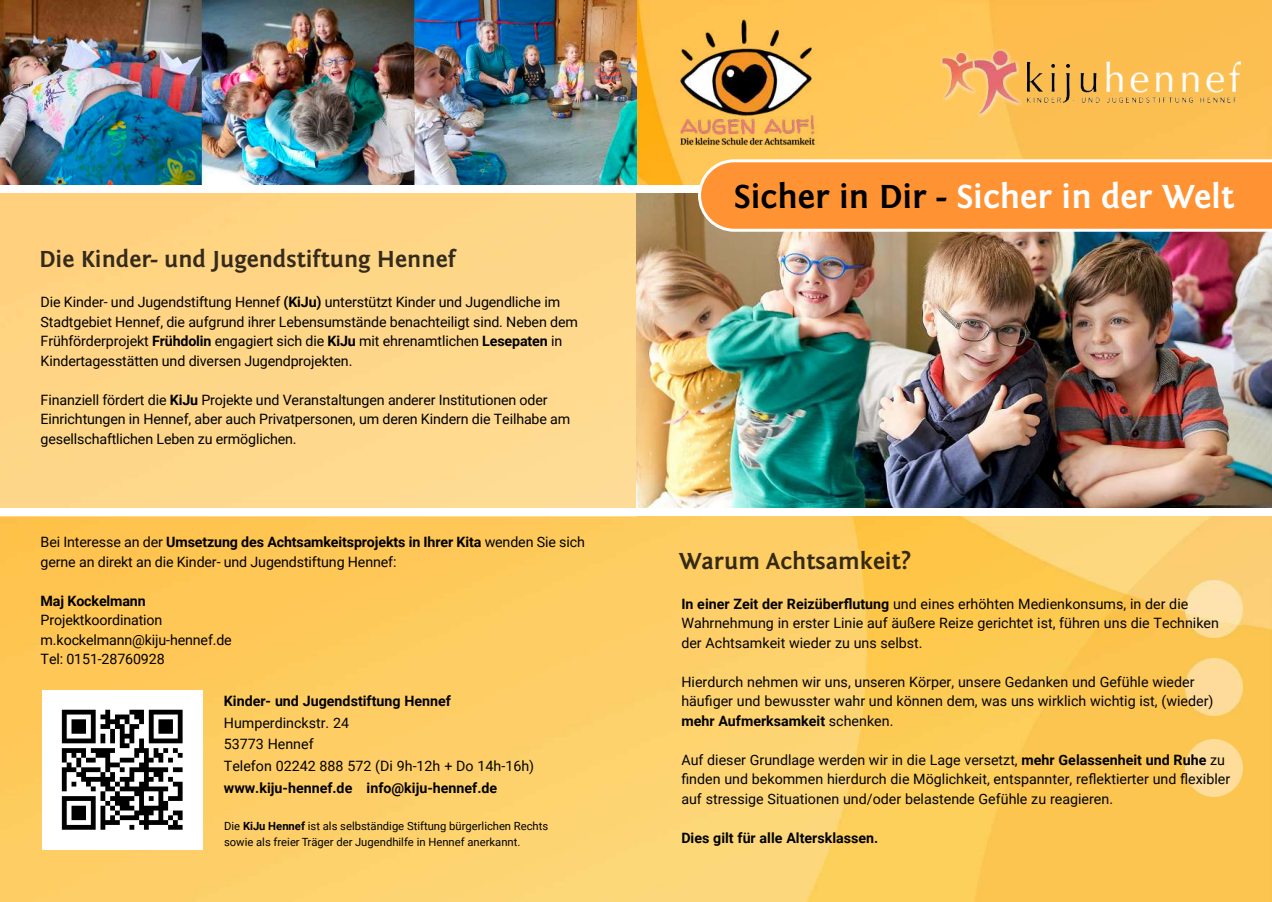
<style>
.page{position:relative;width:1272px;height:902px;background:#fff}
.page>*{position:absolute;margin:0;border:0;box-sizing:border-box;transform-origin:0 0}
.t1{font:700 34.5px "Fontin Sans";color:#fff}
.t2{font:700 24px "Fontin Sans";color:rgb(0 0 1/.8)}
.t3{font:14.25px/19.5px "Roboto";letter-spacing:-.01em;color:#000}
.t4{font:14.25px/19.5px "Roboto";color:#020205}
.t5{font:700 14.25px "Roboto";color:#020205}
.t6{font:700 14.25px "Roboto";letter-spacing:-.01em;color:#000}
.t7{font:11.25px/16.5px "Roboto";color:#000001}
.s1{font-weight:700}
.s2{color:#000001}
</style>
<div class="page">
<img style="left:636px;top:0;width:339px;height:901px">
<img style="left:0;top:22px;width:867px;height:879px">
<img style="left:638px;top:0;width:351px;height:630px">
<img style="left:0;top:192px;width:636px;height:317px">
<img style="left:0;top:0;width:636px;height:185px">
<img style="left:975px;top:516px;width:297px;height:385px">
<div style="left:989px;top:0;width:283px;height:159px;background:#fcbe51"></div>
<img style="left:636px;top:192px;width:636px;height:317px">
<div style="left:0;top:185px;width:1272px;height:7px;background:#fff"></div>
<div style="left:0;top:509px;width:1272px;height:7px;background:#fff"></div>
<img style="left:938px;top:48px;width:302px;height:70px">
<img style="left:668px;top:6px;width:155px;height:155px">
<svg style="left:698px;top:159px;width:574px;height:73px;background:#fd9c45"></svg>
<img style="left:1185px;top:580px;width:57px;height:57px">
<img style="left:1185px;top:658px;width:57px;height:57px">
<img style="left:1185px;top:739px;width:57px;height:57px">
<img style="left:43px;top:690px;width:159px;height:159px">
<h2 class="t2" style="left:39px;top:249px;width:418px">Die Kinder- und Jugendstiftung Hennef</h2>
<p class="t3" style="left:41px;top:293px;width:539px">Die Kinder- und Jugendstiftung Hennef <span class="s1">(KiJu)</span> unterstützt Kinder und Jugendliche im Stadtgebiet Hennef, die aufgrund ihrer Lebensumstände benachteiligt sind. Neben dem Frühförderprojekt <span class="s1">Frühdolin</span> engagiert sich die <span class="s1">KiJu</span> mit ehrenamtlichen <span class="s1">Lesepaten</span> in Kindertagesstätten und diversen Jugendprojekten.</p>
<p class="t3" style="left:41px;top:391px;width:531px">Finanziell fördert die <span class="s1">KiJu</span> Projekte und Veranstaltungen anderer Institutionen oder<br>Einrichtungen in Hennef, aber auch Privatpersonen, um deren Kindern die Teilhabe am gesellschaftlichen Leben zu ermöglichen.</p>
<p class="t3" style="left:41px;top:534px;width:546px">Bei Interesse an der <span class="s1">Umsetzung des Achtsamkeitsprojekts in Ihrer Kita</span> wenden Sie sich gerne an direkt an die Kinder- und Jugendstiftung Hennef:</p>
<p class="t6" style="left:41px;top:595px;width:107px">Maj Kockelmann</p>
<p class="t3" style="left:41px;top:612px;width:193px">Projektkoordination m.kockelmann@kiju-hennef.de<br>Tel: 0151-28760928</p>
<p class="t5" style="left:224px;top:695px;width:229px">Kinder- und Jugendstiftung Hennef</p>
<p class="t4" style="left:224px;top:713px;width:312px;line-height:21.8px">Humperdinckstr. 24<br>53773 Hennef<br>Telefon 02242 888 572 (Di 9h-12h + Do 14h-16h)</p>
<p class="t5" style="left:224px;top:782px;width:275px">www.kiju-hennef.de info@kiju-hennef.de</p>
<p class="t7" style="left:224px;top:818px;width:325px">Die <span class="s1">KiJu Hennef</span> ist als selbständige Stiftung bürgerlichen Rechts sowie als freier Träger der Jugendhilfe in Hennef anerkannt.</p>
<h1 class="t1" style="left:734px;top:182px;width:502px"><span class="s2">Sicher in Dir -</span> Sicher in der Welt</h1>
<h2 class="t2" style="left:679px;top:551px;width:234px">Warum Achtsamkeit?</h2>
<p class="t4" style="left:681px;top:595px;width:539px"><span class="s1">In einer Zeit der Reizüberflutung</span> und eines erhöhten Medienkonsums, in der die<br>Wahrnehmung in erster Linie auf äußere Reize gerichtet ist, führen uns die Techniken der Achtsamkeit wieder zu uns selbst.</p>
<p class="t4" style="left:681px;top:673px;width:533px">Hierdurch nehmen wir uns, unseren Körper, unsere Gedanken und Gefühle wieder häufiger und bewusster wahr und können dem, was uns wirklich wichtig ist, (wieder) <span class="s1">mehr Aufmerksamkeit</span> schenken.</p>
<p class="t4" style="left:681px;top:751px;width:550px">Auf dieser Grundlage werden wir in die Lage versetzt, <span class="s1">mehr Gelassenheit und Ruhe</span> zu finden und bekommen hierdurch die Möglichkeit, entspannter, reflektierter und flexibler auf stressige Situationen und/oder belastende Gefühle zu reagieren.</p>
<p class="t5" style="left:681px;top:832px;width:198px">Dies gilt für alle Altersklassen.</p>
</div>
